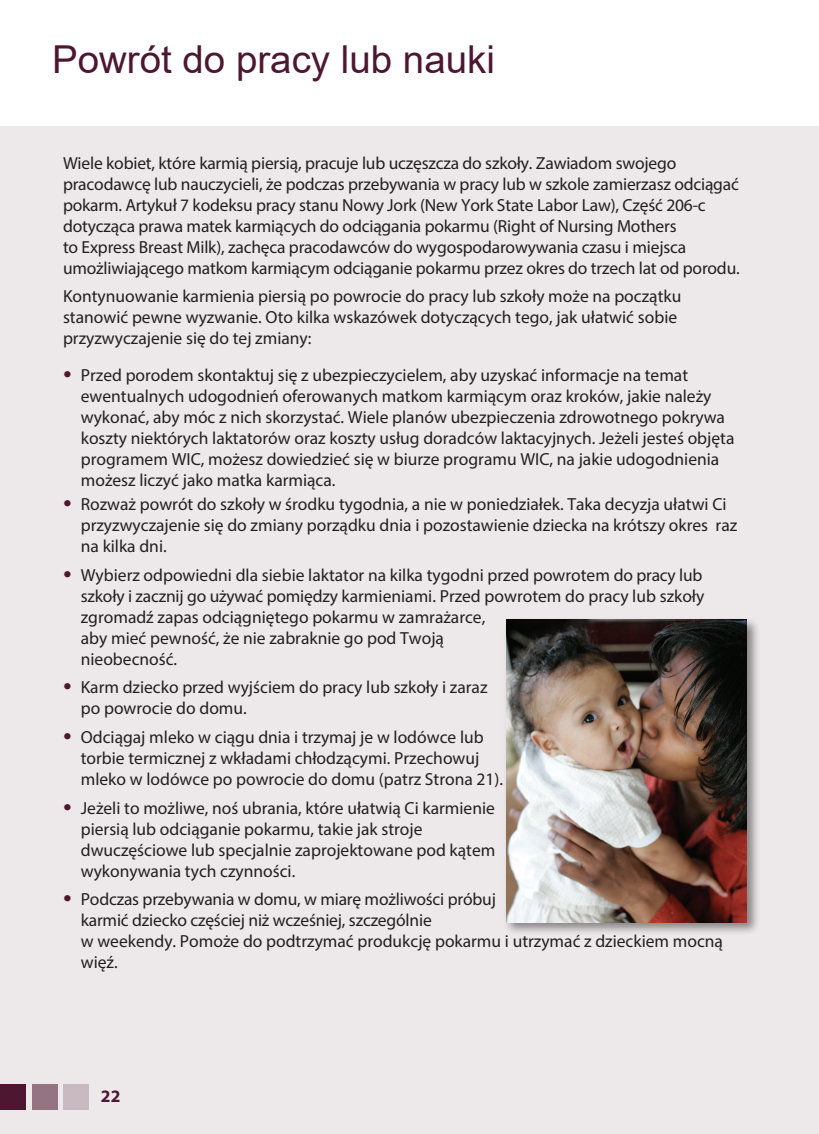
<style>
.page{position:relative;width:819px;height:1134px;background:#fff}
.page>*{position:absolute;margin:0;border:0;box-sizing:border-box;transform-origin:0 0}
.t1{font:38.5px "Arial";color:#4d1731}
.t2{font:17.5px/21px "Myriad Pro";color:#231f20}
.t3{font:700 17.5px "Myriad Pro";color:#4d1731}
.s1{font-family:"News Gothic Std";color:#4d1731}
</style>
<div class="page">
<div style="left:0;top:126px;width:819px;height:1008px;background:#ede8ea"></div>
<div style="left:0;top:1084px;width:26px;height:26px;background:#4d1731"></div>
<div style="left:32px;top:1084px;width:26px;height:26px;background:#947483"></div>
<div style="left:63px;top:1084px;width:26px;height:26px;background:#c9b9c1"></div>
<div style="left:504px;top:617px;width:256px;height:319px;background:#231f20;opacity:.5"></div>
<img style="left:507px;top:620px;width:240px;height:302px">
<h1 class="t1" style="left:52px;top:33px;width:444px">Powrót do pracy lub nauki</h1>
<p class="t2" style="left:63px;top:152px;width:678px">Wiele kobiet, które karmią piersią, pracuje lub uczęszcza do szkoły. Zawiadom swojego pracodawcę lub nauczycieli, że podczas przebywania w pracy lub w szkole zamierzasz odciągać pokarm. Artykuł 7 kodeksu pracy stanu Nowy Jork (New York State Labor Law), Część 206-c dotycząca prawa matek karmiących do odciągania pokarmu (Right of Nursing Mothers<br>to Express Breast Milk), zachęca pracodawców do wygospodarowywania czasu i miejsca umożliwiającego matkom karmiącym odciąganie pokarmu przez okres do trzech lat od porodu.</p>
<p class="t2" style="left:63px;top:286px;width:620px">Kontynuowanie karmienia piersią po powrocie do pracy lub szkoły może na początku stanowić pewne wyzwanie. Oto kilka wskazówek dotyczących tego, jak ułatwić sobie przyzwyczajenie się do tej zmiany:</p>
<p class="t2" style="left:81px;top:364px;width:655px;text-indent:-18px"><span class="s1">•</span> Przed porodem skontaktuj się z ubezpieczycielem, aby uzyskać informacje na temat ewentualnych udogodnień oferowanych matkom karmiącym oraz kroków, jakie należy wykonać, aby móc z nich skorzystać. Wiele planów ubezpieczenia zdrowotnego pokrywa koszty niektórych laktatorów oraz koszty usług doradców laktacyjnych. Jeżeli jesteś objęta programem WIC, możesz dowiedzieć się w biurze programu WIC, na jakie udogodnienia możesz liczyć jako matka karmiąca.</p>
<p class="t2" style="left:81px;top:494px;width:658px;text-indent:-18px"><span class="s1">•</span> Rozważ powrót do szkoły w środku tygodnia, a nie w poniedziałek. Taka decyzja ułatwi Ci przyzwyczajenie się do zmiany porządku dnia i pozostawienie dziecka na krótszy okres raz na kilka dni.</p>
<p class="t2" style="left:81px;top:564px;width:625px;text-indent:-18px"><span class="s1">•</span> Wybierz odpowiedni dla siebie laktator na kilka tygodni przed powrotem do pracy lub szkoły i zacznij go używać pomiędzy karmieniami. Przed powrotem do pracy lub szkoły zgromadź zapas odciągniętego pokarmu w zamrażarce,<br>aby mieć pewność, że nie zabraknie go pod Twoją<br>nieobecność.</p>
<p class="t2" style="left:81px;top:677px;width:408px;text-indent:-18px"><span class="s1">•</span> Karm dziecko przed wyjściem do pracy lub szkoły i zaraz po powrocie do domu.</p>
<p class="t2" style="left:81px;top:726px;width:424px;text-indent:-18px"><span class="s1">•</span> Odciągaj mleko w ciągu dnia i trzymaj je w lodówce lub torbie termicznej z wkładami chłodzącymi. Przechowuj mleko w lodówce po powrocie do domu (patrz Strona 21).</p>
<p class="t2" style="left:81px;top:797px;width:416px;text-indent:-18px"><span class="s1">•</span> Jeżeli to możliwe, noś ubrania, które ułatwią Ci karmienie piersią lub odciąganie pokarmu, takie jak stroje dwuczęściowe lub specjalnie zaprojektowane pod kątem wykonywania tych czynności.</p>
<p class="t2" style="left:81px;top:889px;width:644px;text-indent:-18px"><span class="s1">•</span> Podczas przebywania w domu, w miarę możliwości próbuj<br>karmić dziecko częściej niż wcześniej, szczególnie<br>w weekendy. Pomoże do podtrzymać produkcję pokarmu i utrzymać z dzieckiem mocną więź.</p>
<p class="t3" style="left:101px;top:1084px;width:21px">22</p>
</div>
